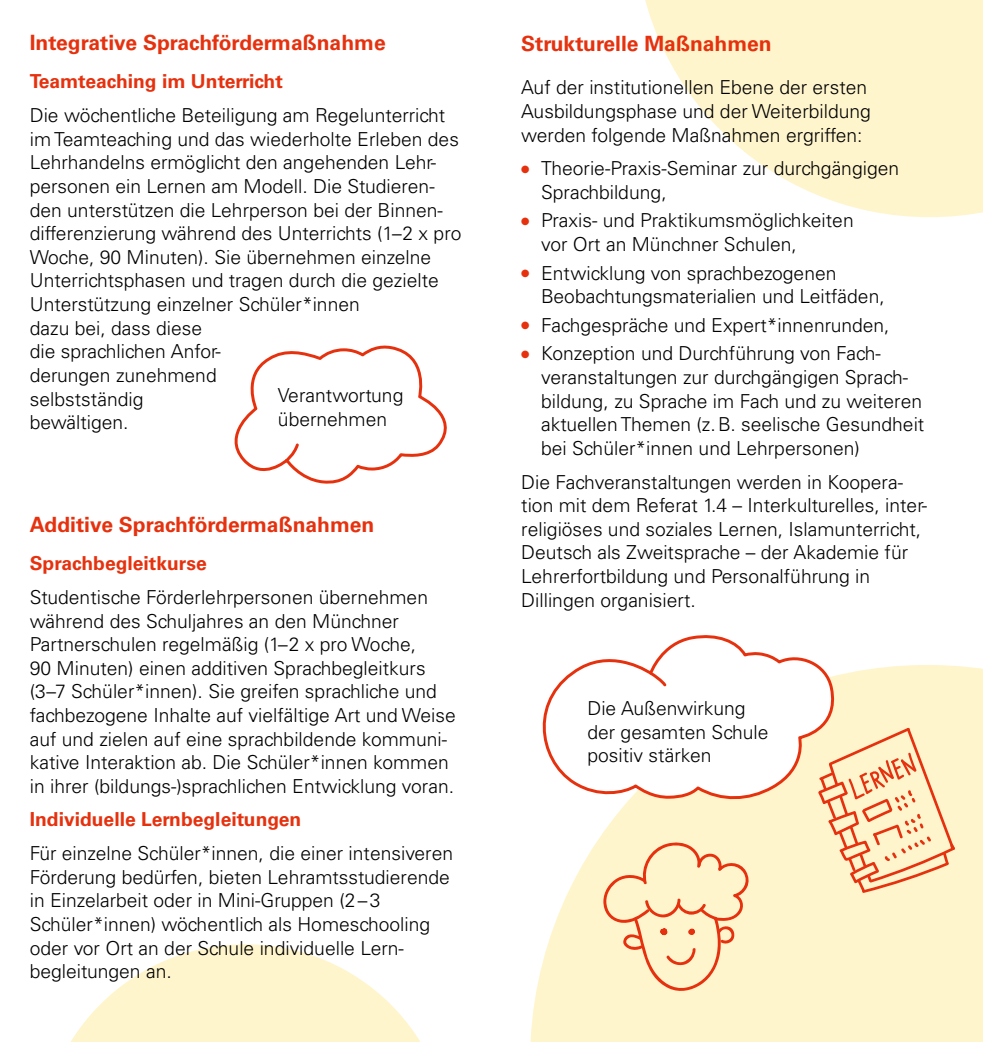
<style>
.page{position:relative;width:983px;height:1042px;background:#fff}
.page>*{position:absolute;margin:0;border:0;box-sizing:border-box;transform-origin:0 0}
.t1{font:700 21px "Univers LT Std";color:#e6310e}
.t2{font:300 19.25px/23.6px "Univers LT Std";color:#000}
.t3{font:700 19.25px "Univers LT Std";color:#e6310e}
.s1{color:#e6310e}
</style>
<div class="page">
<svg style="left:530px;top:665px;width:452px;height:377px;background:#fff5d1"></svg>
<svg style="left:70px;top:944px;width:350px;height:98px"></svg>
<svg style="left:645px;top:0;width:337px;height:217px;fill:#fff5cd"></svg>
<svg style="left:530px;top:635px;width:309px;height:166px"></svg>
<svg style="left:646px;top:669px;width:23px;height:20px"></svg>
<svg style="left:603px;top:841px;width:146px;height:152px;background:#fce1b9"></svg>
<svg style="left:817px;top:727px;width:138px;height:166px;background:#fbd7b0"></svg>
<svg style="left:234px;top:345px;width:213px;height:139px"></svg>
<p class="t1" style="left:30px;top:30px;width:357px">Integrative Sprachfördermaßnahme</p>
<p class="t3" style="left:30px;top:70px;width:254px">Teamteaching im Unterricht</p>
<p class="t2" style="left:30px;top:103px;width:433px">Die wöchentliche Beteiligung am Regelunterricht im Teamteaching und das wiederholte Erleben des Lehrhandelns ermöglicht den angehenden Lehr&shy;personen ein Lernen am Modell. Die Studieren&shy;den unterstützen die Lehrperson bei der Binnen&shy;differenzierung während des Unterrichts (1–2 x pro Woche, 90 Minuten). Sie übernehmen einzelne Unterrichtsphasen und tragen durch die gezielte Unterstützung einzelner Schüler*innen<br>dazu bei, dass diese<br>die sprachlichen Anfor--<br>derungen zunehmend<br>selbstständig<br>bewältigen.</p>
<p class="t2" style="left:278px;top:383px;width:127px">Verantwortung übernehmen</p>
<p class="t1" style="left:30px;top:512px;width:346px">Additive Sprachfördermaßnahmen</p>
<p class="t3" style="left:30px;top:552px;width:178px">Sprachbegleitkurse</p>
<p class="t2" style="left:30px;top:585px;width:427px">Studentische Förderlehrpersonen übernehmen während des Schuljahres an den Münchner Partnerschulen regelmäßig (1–2 x pro Woche,<br>90 Minuten) einen additiven Sprachbegleitkurs (3–7 Schüler*innen). Sie greifen sprachliche und fachbezogene Inhalte auf vielfältige Art und Weise auf und zielen auf eine sprachbildende kommuni&shy;kative Interaktion ab. Die Schüler*innen kommen in ihrer (bildungs-)sprachlichen Entwicklung voran.</p>
<p class="t3" style="left:30px;top:808px;width:273px">Individuelle Lernbegleitungen</p>
<p class="t2" style="left:30px;top:841px;width:425px">Für einzelne Schüler*innen, die einer intensiveren Förderung bedürfen, bieten Lehramtsstudierende in Einzelarbeit oder in Mini-Gruppen (2–3<br>Schüler*innen) wöchentlich als Homeschooling oder vor Ort an der Schule individuelle Lern--- begleitungen an.</p>
<p class="t1" style="left:521px;top:31px;width:252px">Strukturelle Maßnahmen</p>
<p class="t2" style="left:521px;top:76px;width:351px">Auf der institutionellen Ebene der ersten<br>Ausbildungsphase und der Weiterbildung werden folgende Maßnahmen ergriffen:</p>
<p class="t2" style="left:541px;top:157px;width:359px;text-indent:-20px"><span class="s1">●</span> Theorie-Praxis-Seminar zur durchgängigen<br>Sprachbildung,</p>
<p class="t2" style="left:541px;top:209px;width:314px;text-indent:-20px"><span class="s1">●</span> Praxis- und Praktikumsmöglichkeiten vor Ort an Münchner Schulen,</p>
<p class="t2" style="left:541px;top:261px;width:345px;text-indent:-20px"><span class="s1">●</span> Entwicklung von sprachbezogenen<br>Beobachtungsmaterialien und Leitfäden,</p>
<p class="t2" style="left:521px;top:313px;width:369px"><span class="s1">●</span> Fachgespräche und Expert*innenrunden,</p>
<p class="t2" style="left:541px;top:342px;width:384px;text-indent:-20px"><span class="s1">●</span> Konzeption und Durchführung von Fach--- veranstaltungen zur durchgängigen Sprach&shy;bildung, zu Sprache im Fach und zu weiteren aktuellen Themen (z.B. seelische Gesundheit bei Schüler*innen und Lehrpersonen)</p>
<p class="t2" style="left:521px;top:470px;width:407px">Die Fachveranstaltungen werden in Koopera&shy;tion mit dem Referat 1.4 – Interkulturelles, inter&shy;religiöses und soziales Lernen, Islamunterricht, Deutsch als Zweitsprache – der Akademie für Lehrerfortbildung und Personalführung in Dillingen organisiert.</p>
<p class="t2" style="left:587px;top:696px;width:182px">Die Außenwirkung der gesamten Schule positiv stärken</p>
</div>
